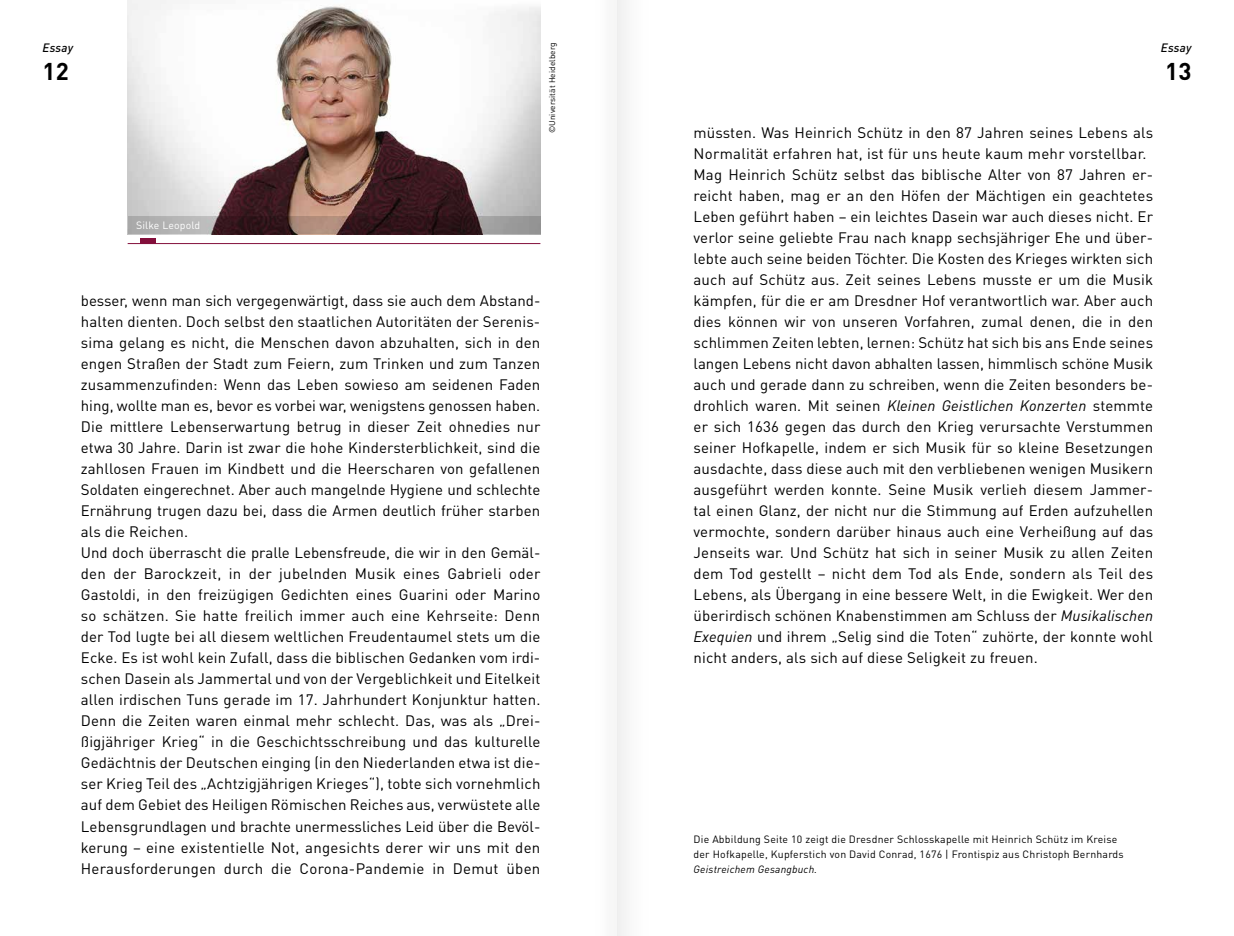
<style>
.page{position:relative;width:1234px;height:936px;background:#fff}
.page>*{position:absolute;margin:0;border:0;box-sizing:border-box;transform-origin:0 0}
.t1{font:700 24px "DINOT";color:#000}
.t2{font:15px/21px "DINOT";letter-spacing:.01em;color:#000}
.t3{font:italic 500 12px "DINOT";letter-spacing:.015em;color:#000}
.t4{font:10.5px/15px "DINOT";letter-spacing:.02em;color:#000}
.t5{font:italic 10.5px "DINOT";letter-spacing:.02em;color:#000}
.t6{font:10.5px "DINOT";letter-spacing:.01em;color:#fff}
.t7{font:8.25px "DINOT";letter-spacing:.01em;color:#000}
.s1{font-style:italic}
</style>
<div class="page">
<img style="left:128px;top:0;width:412px;height:216px">
<hr style="left:128px;top:243px;width:412px;height:1px;background:#830f3b">
<div style="left:140px;top:238px;width:15px;height:5px;background:#830f3b"></div>
<svg style="left:128px;top:216px;width:412px;height:18px;background:#6a5858"></svg>
<div style="left:594px;top:0;width:23px;height:935px;background:#fafafa"></div>
<p class="t3" style="left:43px;top:39px;width:32px">Essay</p>
<p class="t3" style="left:1160px;top:39px;width:32px">Essay</p>
<p class="t7" style="left:546px;top:133px;width:92px;rotate:-90deg">©Universität Heidelberg</p>
<h1 class="t1" style="left:43px;top:56px;width:28px">12</h1>
<h1 class="t1" style="left:1164px;top:56px;width:28px">13</h1>
<p class="t2" style="left:693px;top:121px;width:461px">müssten. Was Heinrich Schütz in den 87 Jahren seines Lebens als Normalität erfahren hat, ist für uns heute kaum mehr vorstellbar.<br>Mag Heinrich Schütz selbst das biblische Alter von 87 Jahren er&shy;reicht haben, mag er an den Höfen der Mächtigen ein geachtetes Leben geführt haben – ein leichtes Dasein war auch dieses nicht. Er verlor seine geliebte Frau nach knapp sechsjähriger Ehe und über&shy;lebte auch seine beiden Töchter. Die Kosten des Krieges wirkten sich auch auf Schütz aus. Zeit seines Lebens musste er um die Musik kämpfen, für die er am Dresdner Hof verantwortlich war. Aber auch dies können wir von unseren Vorfahren, zumal denen, die in den schlimmen Zeiten lebten, lernen: Schütz hat sich bis ans Ende seines langen Lebens nicht davon abhalten lassen, himmlisch schöne Musik auch und gerade dann zu schreiben, wenn die Zeiten besonders be&shy;drohlich waren. Mit seinen <span class="s1">Kleinen Geistlichen Konzerten</span> stemmte er sich 1636 gegen das durch den Krieg verursachte Verstummen seiner Hofkapelle, indem er sich Musik für so kleine Besetzungen ausdachte, dass diese auch mit den verbliebenen wenigen Musikern ausgeführt werden konnte. Seine Musik verlieh diesem Jammer&shy;tal einen Glanz, der nicht nur die Stimmung auf Erden aufzuhellen vermochte, sondern darüber hinaus auch eine Verheißung auf das Jenseits war. Und Schütz hat sich in seiner Musik zu allen Zeiten dem Tod gestellt – nicht dem Tod als Ende, sondern als Teil des Lebens, als Übergang in eine bessere Welt, in die Ewigkeit. Wer den überirdisch schönen Knabenstimmen am Schluss der <span class="s1">Musikalischen Exequien</span> und ihrem „Selig sind die Toten“ zuhörte, der konnte wohl nicht anders, als sich auf diese Seligkeit zu freuen.</p>
<p class="t6" style="left:136px;top:218px;width:66px">Silke Leopold</p>
<p class="t2" style="left:81px;top:289px;width:461px">besser, wenn man sich vergegenwärtigt, dass sie auch dem Abstand&shy;halten dienten. Doch selbst den staatlichen Autoritäten der Serenis&shy;sima gelang es nicht, die Menschen davon abzuhalten, sich in den engen Straßen der Stadt zum Feiern, zum Trinken und zum Tanzen zusammenzufinden: Wenn das Leben sowieso am seidenen Faden hing, wollte man es, bevor es vorbei war, wenigstens genossen haben.<br>Die mittlere Lebenserwartung betrug in dieser Zeit ohnedies nur etwa 30 Jahre. Darin ist zwar die hohe Kindersterblichkeit, sind die zahllosen Frauen im Kindbett und die Heerscharen von gefallenen Soldaten eingerechnet. Aber auch mangelnde Hygiene und schlechte Ernährung trugen dazu bei, dass die Armen deutlich früher starben als die Reichen.<br>Und doch überrascht die pralle Lebensfreude, die wir in den Gemäl&shy;den der Barockzeit, in der jubelnden Musik eines Gabrieli oder Gastoldi, in den freizügigen Gedichten eines Guarini oder Marino so schätzen. Sie hatte freilich immer auch eine Kehrseite: Denn der Tod lugte bei all diesem weltlichen Freudentaumel stets um die Ecke. Es ist wohl kein Zufall, dass die biblischen Gedanken vom irdi&shy;schen Dasein als Jammertal und von der Vergeblichkeit und Eitelkeit allen irdischen Tuns gerade im 17. Jahrhundert Konjunktur hatten.<br>Denn die Zeiten waren einmal mehr schlecht. Das, was als „Drei&shy;ßigjähriger Krieg“ in die Geschichtsschreibung und das kulturelle Gedächtnis der Deutschen einging (in den Niederlanden etwa ist die&shy;ser Krieg Teil des „Achtzigjährigen Krieges“), tobte sich vornehmlich auf dem Gebiet des Heiligen Römischen Reiches aus, verwüstete alle Lebensgrundlagen und brachte unermessliches Leid über die Bevöl&shy;kerung – eine existentielle Not, angesichts derer wir uns mit den Herausforderungen durch die Corona-Pandemie in Demut üben</p>
<p class="t4" style="left:693px;top:831px;width:431px">Die Abbildung Seite 10 zeigt die Dresdner Schlosskapelle mit Heinrich Schütz im Kreise der Hofkapelle, Kupferstich von David Conrad, 1676 | Frontispiz aus Christoph Bernhards</p>
<p class="t5" style="left:693px;top:862px;width:125px">Geistreichem Gesangbuch.</p>
</div>
